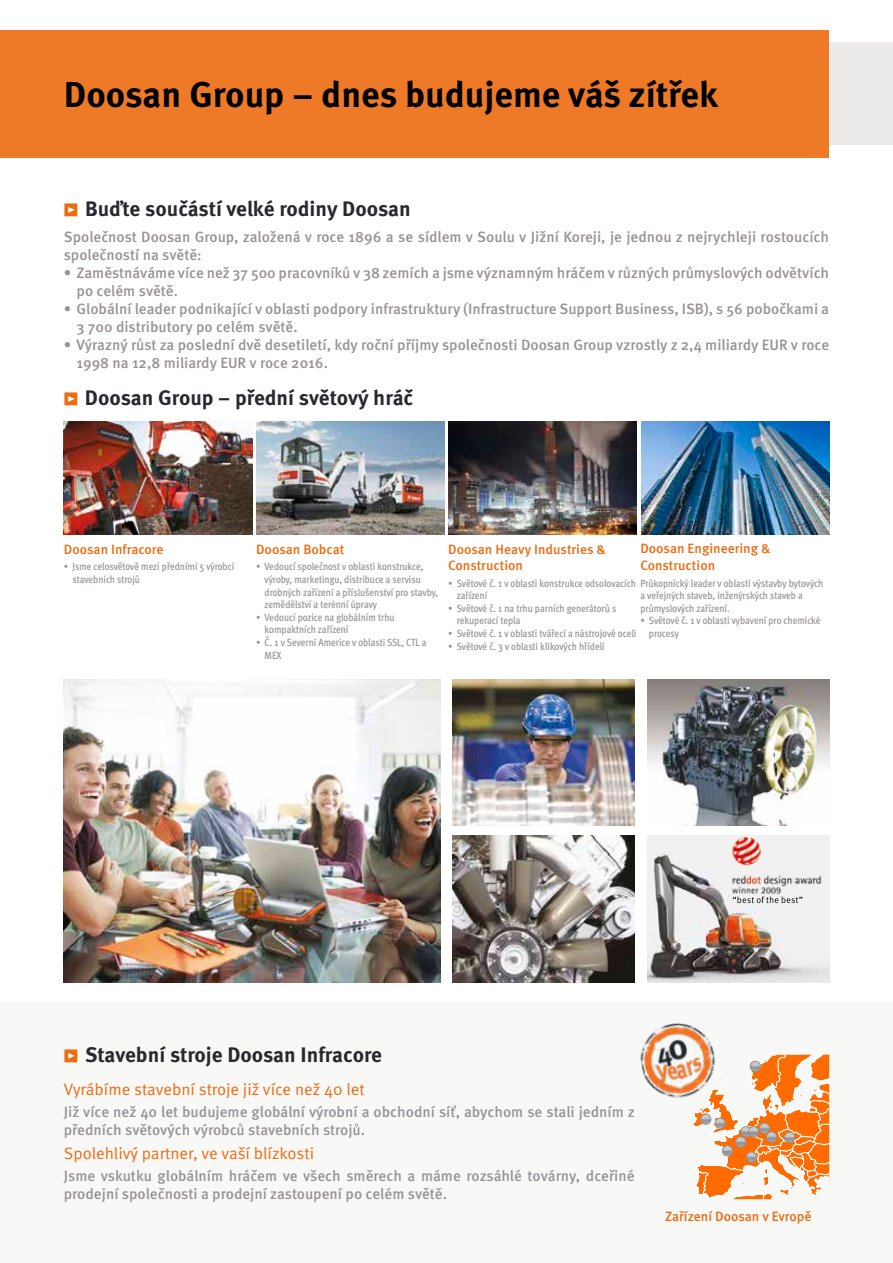
<style>
.page{position:relative;width:893px;height:1263px;background:#fff}
.page>*{position:absolute;margin:0;border:0;box-sizing:border-box;transform-origin:0 0}
.t1{font:700 36px "Meta Pro";color:#000}
.t2{font:700 21px "Meta Pro";color:#27292e}
.t3{font:16.5px "Meta Pro Norm";color:#ed6a0f}
.t4{font:500 15px/18px "Meta Pro";color:#979296}
.t5{font:500 13.5px/16.2px "Meta Pro";color:#ed6a0f}
.t6{font:500 condensed 10.5px/12.6px "Meta Pro";letter-spacing:-.005em;color:#979296}
.s1{font-size:17.25px;color:#ed6a0f}
</style>
<div class="page">
<div style="left:0;top:1003px;width:893px;height:260px;background:#f8f8f7"></div>
<div style="left:0;top:30px;width:829px;height:127px;background:#ee7927"></div>
<div style="left:829px;top:43px;width:64px;height:102px;background:#edebe9"></div>
<svg style="left:693px;top:1054px;width:136px;height:145px"></svg>
<img style="left:640px;top:1023px;width:93px;height:84px">
<img style="left:641px;top:421px;width:188px;height:113px">
<img style="left:449px;top:421px;width:188px;height:113px">
<img style="left:256px;top:421px;width:188px;height:113px">
<img style="left:64px;top:421px;width:188px;height:113px">
<img style="left:64px;top:679px;width:376px;height:303px">
<img style="left:453px;top:679px;width:182px;height:147px">
<img style="left:647px;top:679px;width:182px;height:147px">
<img style="left:453px;top:835px;width:182px;height:147px">
<img style="left:647px;top:835px;width:182px;height:147px">
<img style="left:728px;top:835px;width:98px;height:61px">
<svg style="left:733px;top:896px;width:69px;height:7px"></svg>
<h1 class="t1" style="left:64px;top:66px;width:656px">Doosan Group – dnes budujeme váš zítřek</h1>
<h2 class="t2" style="left:64px;top:192px;width:349px"><span class="s1">ѓ</span> Buďte součástí velké rodiny Doosan</h2>
<p class="t4" style="left:64px;top:227px;width:767px">Společnost Doosan Group, založená v roce 1896 a se sídlem v Soulu v Jižní Koreji, je jednou z nejrychleji rostoucích společností na světě:</p>
<p class="t4" style="left:77px;top:263px;width:754px;text-indent:-13px">• Zaměstnáváme více než 37 500 pracovníků v 38 zemích a jsme významným hráčem v různých průmyslových odvětvích po celém světě.</p>
<p class="t4" style="left:77px;top:299px;width:754px;text-indent:-13px">• Globální leader podnikající v oblasti podpory infrastruktury (Infrastructure Support Business, ISB), s 56 pobočkami a<br>3 700 distributory po celém světě.</p>
<p class="t4" style="left:77px;top:335px;width:754px;text-indent:-13px">• Výrazný růst za poslední dvě desetiletí, kdy roční příjmy společnosti Doosan Group vzrostly z 2,4 miliardy EUR v roce<br>1998 na 12,8 miliardy EUR v roce 2016.</p>
<h2 class="t2" style="left:64px;top:381px;width:351px"><span class="s1">ѓ</span> Doosan Group – přední světový hráč</h2>
<p class="t5" style="left:64px;top:540px;width:101px">Doosan Infracore</p>
<p class="t6" style="left:72px;top:560px;width:163px;text-indent:-9px">• Jsme celosvětově mezi předními 5 výrobci stavebních strojů</p>
<p class="t5" style="left:256px;top:540px;width:90px">Doosan Bobcat</p>
<p class="t6" style="left:265px;top:560px;width:175px;text-indent:-9px">• Vedoucí společnost v oblasti konstrukce, výroby, marketingu, distribuce a servisu drobných zařízení a příslušenství pro stavby, zemědělství a terénní úpravy</p>
<p class="t6" style="left:265px;top:610px;width:131px;text-indent:-9px">• Vedoucí pozice na globálním trhu kompaktních zařízení</p>
<p class="t6" style="left:265px;top:635px;width:163px;text-indent:-9px">• Č. 1 v Severní Americe v oblasti SSL, CTL a<br>MEX</p>
<p class="t5" style="left:448px;top:540px;width:159px">Doosan Heavy Industries &amp;<br>Construction</p>
<p class="t6" style="left:457px;top:588px;width:32px">zařízení</p>
<p class="t6" style="left:457px;top:601px;width:161px;text-indent:-9px">• Světové č. 1 na trhu parních generátorů s rekuperací tepla</p>
<p class="t6" style="left:448px;top:626px;width:190px">• Světové č. 1 v oblasti tvářecí a nástrojové oceli</p>
<p class="t6" style="left:448px;top:639px;width:158px">• Světové č. 3 v oblasti klikových hřídelí</p>
<p class="t5" style="left:640px;top:540px;width:132px">Doosan Engineering &amp;<br>Construction</p>
<p class="t6" style="left:640px;top:576px;width:184px;text-indent:-192px">• Světové č. 1 v oblasti konstrukce odsolovacích Průkopnický leader v oblasti výstavby bytových a veřejných staveb, inženýrských staveb a průmyslových zařízení.</p>
<p class="t6" style="left:649px;top:614px;width:173px;text-indent:-9px">• Světové č. 1 v oblasti vybavení pro chemické procesy</p>
<h2 class="t2" style="left:64px;top:1038px;width:320px"><span class="s1">ѓ</span> Stavební stroje Doosan Infracore</h2>
<p class="t3" style="left:64px;top:1076px;width:302px">Vyrábíme stavební stroje již více než 40 let</p>
<p class="t4" style="left:64px;top:1102px;width:573px">Již více než 40 let budujeme globální výrobní a obchodní síť, abychom se stali jedním z předních světových výrobců stavebních strojů.</p>
<p class="t3" style="left:64px;top:1141px;width:252px">Spolehlivý partner, ve vaší blízkosti</p>
<p class="t4" style="left:64px;top:1166px;width:572px">Jsme vskutku globálním hráčem ve všech směrech a máme rozsáhlé továrny, dceřiné prodejní společnosti a prodejní zastoupení po celém světě.</p>
<p class="t5" style="left:665px;top:1207px;width:148px">Zařízení Doosan v Evropě</p>
</div>
